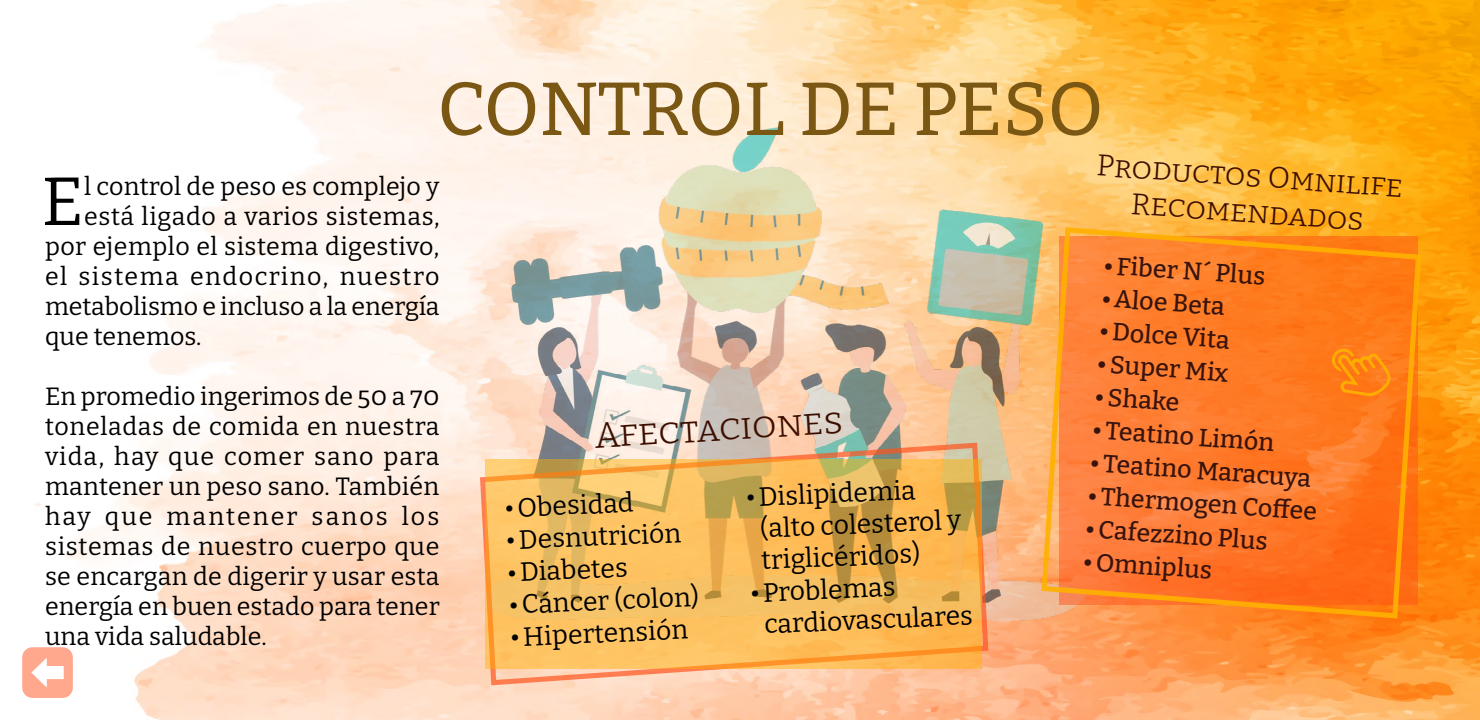
<style>
.page{position:relative;width:1480px;height:720px;background:#fff}
.page>*{position:absolute;margin:0;border:0;box-sizing:border-box;transform-origin:0 0}
.t1{font:100 75px "Bitter";letter-spacing:-.01em;color:#7a5713}
.t2{font:100 68px "Bitter";color:#000}
.t3{font:100 36px "Bitter";color:#3d0e00}
.t4{font:100 30px/36px "Bitter";color:#3d0e00;text-align:center}
.t5{font:100 26.5px/31.8px "Bitter";color:#000}
.t6{font:100 25px/30px "Bitter";letter-spacing:.005em;color:#000;text-align:justify}
.t7{font:100 25px "Bitter";color:#39140d}
.t8{font:100 25px "Bitter";letter-spacing:.025em;color:#000}
.t9{font:100 25px "Bitter";letter-spacing:.06em;color:#000}
</style>
<div class="page">
<img style="left:35px;top:0;width:1445px;height:720px">
<img style="left:486px;top:127px;width:599px;height:494px">
<svg style="left:477px;top:440px;width:514px;height:246px;background:#e9bfa3"></svg>
<svg style="left:485px;top:459px;width:497px;height:209px;background:#f2b95a"></svg>
<svg style="left:1039px;top:225px;width:385px;height:394px;background:#fe812b"></svg>
<svg style="left:1331px;top:348px;width:60px;height:48px;background:#fe8614"></svg>
<svg style="left:22px;top:647px;width:51px;height:51px"></svg>
<h1 class="t1" style="left:437px;top:61px;width:667px">CONTROL DE PESO</h1>
<h2 class="t2" style="left:42px;top:158px;width:44px">E</h2>
<p class="t6" style="left:84px;top:171px;width:357px">l control de peso es complejo y</p>
<p class="t8" style="left:84px;top:200px;width:357px">está ligado a varios sistemas,</p>
<p class="t6" style="left:45px;top:231px;width:396px">por ejemplo el sistema digestivo,</p>
<p class="t9" style="left:45px;top:260px;width:396px">el sistema endocrino, nuestro</p>
<p class="t6" style="left:45px;top:291px;width:396px">metabolismo e incluso a la energía</p>
<p class="t6" style="left:45px;top:321px;width:158px">que tenemos.</p>
<p class="t6" style="left:45px;top:381px;width:396px">En promedio ingerimos de 50 a 70 toneladas de comida en nuestra vida, hay que comer sano para mantener un peso sano. También hay que mantener sanos los sistemas de nuestro cuerpo que se encargan de digerir y usar esta energía en buen estado para tener una vida saludable.</p>
<h3 class="t3" style="left:593px;top:414px;width:250px;rotate:-4deg">Afectaciones</h3>
<p class="t5" style="left:504px;top:491px;width:131px;rotate:-2deg">•Obesidad</p>
<p class="t5" style="left:505px;top:523px;width:177px;rotate:-2deg">•Desnutrición</p>
<p class="t5" style="left:507px;top:556px;width:122px;rotate:-2deg">•Diabetes</p>
<p class="t5" style="left:508px;top:587px;width:192px;rotate:-2deg">•Cáncer (colon)</p>
<p class="t5" style="left:510px;top:620px;width:180px;rotate:-2deg">•Hipertensión</p>
<p class="t5" style="left:759px;top:480px;width:203px;text-indent:-13px;rotate:-2deg">•Dislipidemia (alto colesterol y triglicéridos)</p>
<p class="t5" style="left:763px;top:576px;width:210px;line-height:31.4px;text-indent:-13px;rotate:-2deg">•Problemas cardiovasculares</p>
<p class="t4" style="left:1098px;top:146px;width:308px;rotate:4deg">Productos Omnilife<br>Recomendados</p>
<p class="t7" style="left:1105px;top:249px;width:163px;rotate:4deg">•Fiber N´ Plus</p>
<p class="t7" style="left:1103px;top:282px;width:125px;rotate:4deg">•Aloe Beta</p>
<p class="t7" style="left:1100px;top:315px;width:132px;rotate:4deg">•Dolce Vita</p>
<p class="t7" style="left:1098px;top:348px;width:133px;rotate:4deg">•Super Mix</p>
<p class="t7" style="left:1096px;top:381px;width:86px;rotate:4deg">•Shake</p>
<p class="t7" style="left:1094px;top:414px;width:184px;rotate:4deg">•Teatino Limón</p>
<p class="t7" style="left:1091px;top:447px;width:223px;rotate:4deg">•Teatino Maracuya</p>
<p class="t7" style="left:1089px;top:480px;width:231px;rotate:4deg">•Thermogen Coff ee</p>
<p class="t7" style="left:1087px;top:512px;width:184px;rotate:4deg">•Cafezzino Plus</p>
<p class="t7" style="left:1084px;top:545px;width:131px;rotate:4deg">•Omniplus</p>
</div>
